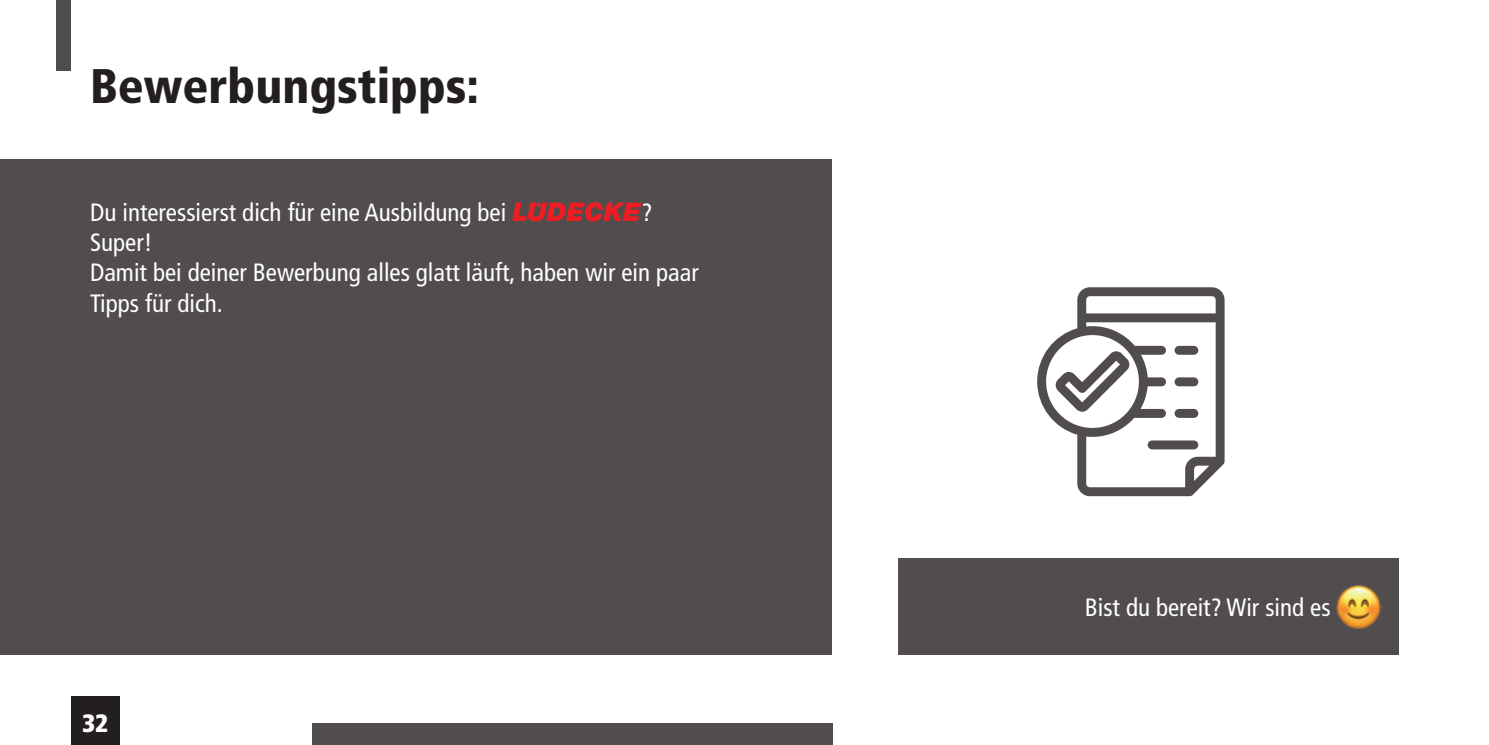
<style>
.page{position:relative;width:1489px;height:745px;background:#fff}
.page>*{position:absolute;margin:0;border:0;box-sizing:border-box;transform-origin:0 0}
.t1{font:900 condensed 48.5px "Frutiger LT Std";color:#231f20}
.t2{font:condensed 25px/30px "Frutiger LT Std";color:#fff}
.t3{font:900 condensed 25px "Frutiger LT Std";color:#fff}
</style>
<div class="page">
<div style="left:57px;top:0;width:14px;height:71px;background:#514d4c"></div>
<div style="left:313px;top:723px;width:520px;height:21px;background:#514d4c"></div>
<div style="left:0;top:159px;width:831px;height:495px;background:#514d4c"></div>
<svg style="left:512px;top:202px;width:129px;height:19px"></svg>
<div style="left:898px;top:558px;width:500px;height:96px;background:#514d4c"></div>
<svg style="left:1037px;top:287px;width:187px;height:209px"></svg>
<img style="left:1336px;top:585px;width:45px;height:44px">
<div style="left:71px;top:696px;width:48px;height:48px;background:#231f20"></div>
<p class="t1" style="left:90px;top:57px;width:390px">Bewerbungstipps:</p>
<p class="t2" style="left:90px;top:198px;width:417px">Du interessierst dich für eine Ausbildung bei</p>
<p class="t2" style="left:641px;top:198px;width:13px">?</p>
<p class="t2" style="left:90px;top:228px;width:64px">Super!</p>
<p class="t2" style="left:90px;top:258px;width:610px">Damit bei deiner Bewerbung alles glatt läuft, haben wir ein paar<br>Tipps für dich.</p>
<p class="t3" style="left:82px;top:707px;width:28px">32</p>
<p class="t2" style="left:1084px;top:592px;width:247px">Bist du bereit? Wir sind es</p>
</div>
